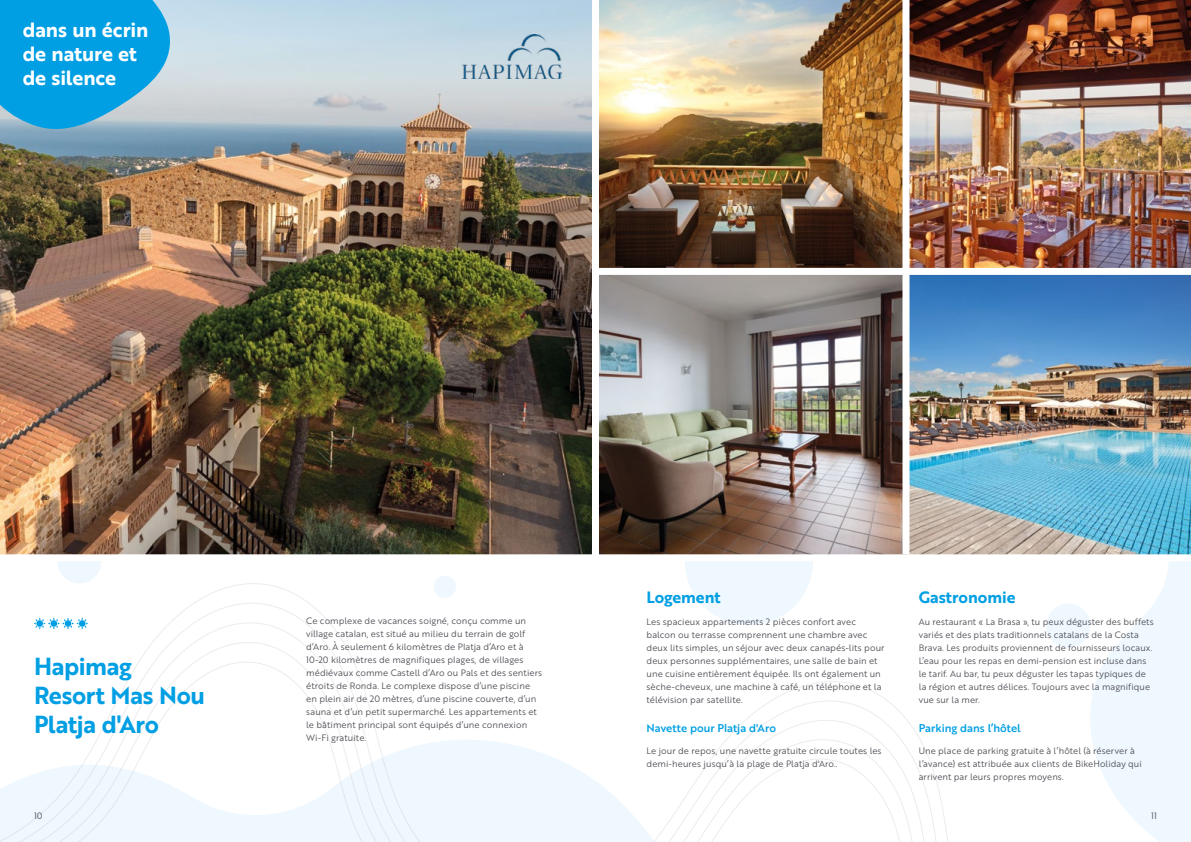
<style>
.page{position:relative;width:1191px;height:842px;background:#fff}
.page>*{position:absolute;margin:0;border:0;box-sizing:border-box;transform-origin:0 0}
.t1{font:24px/28.8px "Brother 1816 Bold";letter-spacing:-.015em;color:#009fe3}
.t2{font:20px/24px "Brother 1816 Bold";letter-spacing:-.005em;color:#fff}
.t3{font:16px "Brother 1816 Bold";color:#009fe3}
.t4{font:500 11px "Brother 1816";color:#009fe3}
.t5{font:9px/13px "Brother 1816 Book";letter-spacing:.01em;color:#4e4d55}
</style>
<div class="page">
<svg style="left:685px;top:561px;width:128px;height:64px"></svg>
<svg style="left:58px;top:561px;width:43px;height:15px"></svg>
<svg style="left:1046px;top:604px;width:44px;height:44px"></svg>
<div style="left:1090px;top:283px;width:101px;height:559px;background:linear-gradient(to right,#fbfdff,#ecf7fe)"></div>
<svg style="left:0;top:576px;width:467px;height:266px"></svg>
<svg style="left:467px;top:670px;width:631px;height:172px"></svg>
<img style="left:0;top:0;width:902px;height:554px">
<img style="left:909px;top:275px;width:282px;height:279px">
<img style="left:909px;top:0;width:282px;height:268px">
<div style="left:0;top:554px;width:1191px;height:7px;background:#fff"></div>
<div style="left:595px;top:268px;width:596px;height:7px;background:#fff"></div>
<div style="left:592px;top:0;width:7px;height:557px;background:#fff"></div>
<svg style="left:0;top:0;width:172px;height:134px;background:#23a6df"></svg>
<img style="left:462px;top:34px;width:99px;height:44px">
<svg style="left:34px;top:618px;width:54px;height:11px"></svg>
<div style="left:79px;top:620px;width:7px;height:7px;background:#009fe3;border-radius:50%"></div>
<h2 class="t2" style="left:23px;top:17px;width:127px">dans un écrin de nature et de silence</h2>
<h1 class="t1" style="left:34px;top:651px;width:173px">Hapimag<br>Resort Mas Nou<br>Platja d'Aro</h1>
<p class="t5" style="left:306px;top:614px;width:237px">Ce complexe de vacances soigné, conçu comme un village catalan, est situé au milieu du terrain de golf d’Aro. À seulement 6 kilomètres de Platja d’Aro et à 10-20 kilomètres de magnifiques plages, de villages médiévaux comme Castell d’Aro ou Pals et des sentiers étroits de Ronda. Le complexe dispose d’une piscine en plein air de 20 mètres, d’une piscine couverte, d’un sauna et d’un petit supermarché. Les appartements et le bâtiment principal sont équipés d’une connexion Wi-Fi gratuite.</p>
<h3 class="t3" style="left:646px;top:585px;width:76px">Logement</h3>
<p class="t5" style="left:646px;top:615px;width:240px">Les spacieux appartements 2 pièces confort avec balcon ou terrasse comprennent une chambre avec deux lits simples, un séjour avec deux canapés-lits pour deux personnes supplémentaires, une salle de bain et une cuisine entièrement équipée. Ils ont également un sèche-cheveux, une machine à café, un téléphone et la télévision par satellite.</p>
<p class="t4" style="left:646px;top:720px;width:131px">Navette pour Platja d'Aro</p>
<p class="t5" style="left:646px;top:743px;width:237px">Le jour de repos, une navette gratuite circule toutes les demi-heures jusqu’à la plage de Platja d'Aro..</p>
<h3 class="t3" style="left:918px;top:585px;width:98px">Gastronomie</h3>
<p class="t5" style="left:918px;top:615px;width:236px">Au restaurant « La Brasa », tu peux déguster des buffets variés et des plats traditionnels catalans de la Costa Brava. Les produits proviennent de fournisseurs locaux.<br>L’eau pour les repas en demi-pension est incluse dans le tarif. Au bar, tu peux déguster les tapas typiques de la région et autres délices. Toujours avec la magnifique vue sur la mer.</p>
<p class="t4" style="left:918px;top:720px;width:103px">Parking dans l’hôtel</p>
<p class="t5" style="left:918px;top:743px;width:224px">Une place de parking gratuite à l’hôtel (à réserver à l’avance) est attribuée aux clients de BikeHoliday qui arrivent par leurs propres moyens.</p>
<p class="t5" style="left:34px;top:809px;width:10px">10</p>
<p class="t5" style="left:1151px;top:809px;width:7px">11</p>
</div>
